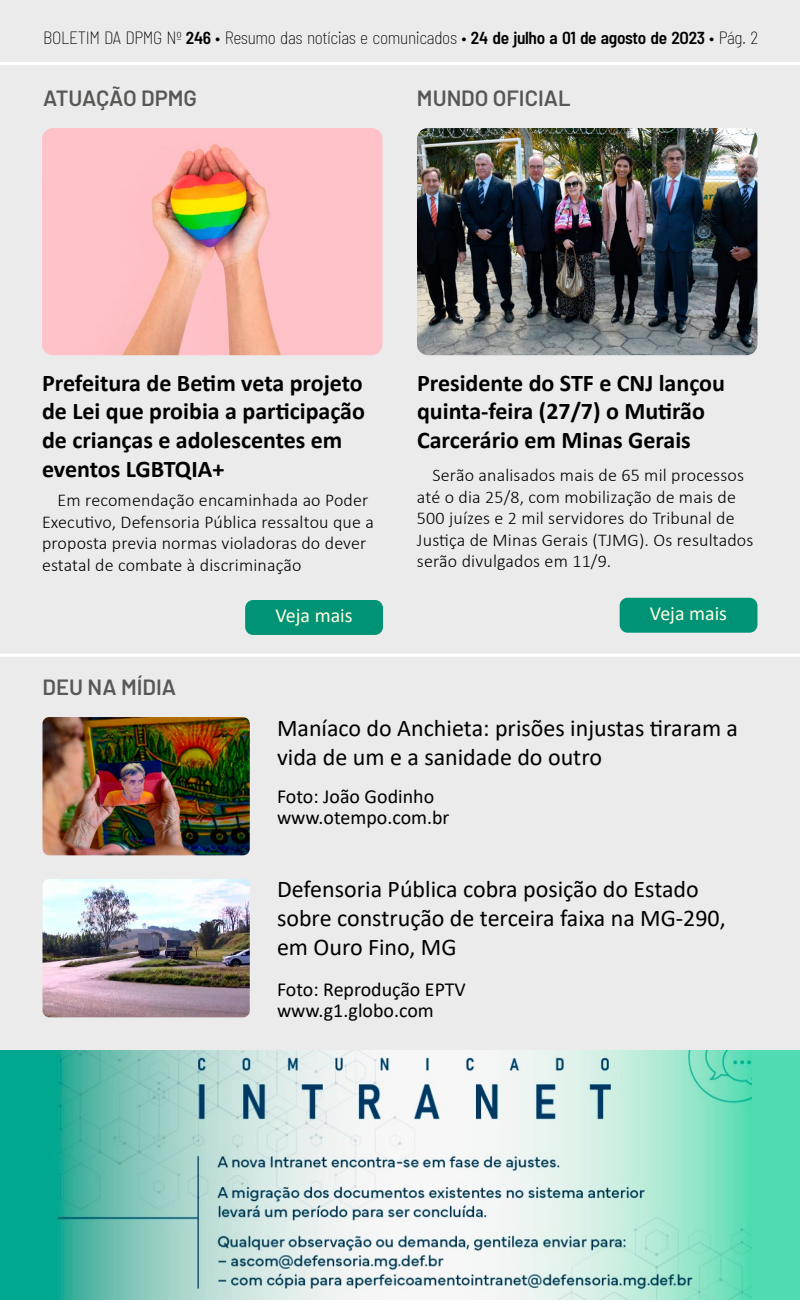
<style>
.page{position:relative;width:800px;height:1300px;background:#ebebeb}
.page>*{position:absolute;margin:0;border:0;box-sizing:border-box;transform-origin:0 0}
.t1{font:700 24px/28.8px "Calibri";color:#000}
.t2{font:24px/28.8px "Calibri";color:#000}
.t3{font:600 22px "Barlow";color:#575756}
.t4{font:20px "Calibri";color:#ffffe4}
.t5{font:19.9px/20.6px "Calibri";color:#000}
.t6{font:300 18px/21.6px "Calibri";letter-spacing:.01em;color:#000}
.t7{font:200 semi-condensed 17.3px "Barlow";letter-spacing:-.02em;color:#000}
.s1{font-weight:600}
</style>
<div class="page">
<hr style="left:0;top:654px;width:800px;height:3px;background:#fff">
<hr style="left:0;top:62px;width:800px;height:3px;background:#fff">
<img style="left:43px;top:879px;width:207px;height:138px">
<img style="left:43px;top:717px;width:207px;height:138px">
<img style="left:417px;top:128px;width:340px;height:227px">
<img style="left:42px;top:128px;width:340px;height:227px">
<div style="left:245px;top:600px;width:138px;height:35px;background:#009375;border-radius:8px"></div>
<div style="left:620px;top:598px;width:137px;height:35px;background:#009375;border-radius:8px"></div>
<img style="left:58px;top:1050px;width:694px;height:250px">
<div style="left:0;top:1050px;width:58px;height:250px;background:#00a88f"></div>
<div style="left:752px;top:1050px;width:48px;height:250px;background:#50dbb3"></div>
<p class="t7" style="left:43px;top:26px;width:717px">BOLETIM DA DPMG Nº <span class="s1">246</span> • Resumo das notícias e comunicados • <span class="s1">24 de julho a 01 de agosto de 2O23</span> • Pág. 2</p>
<p class="t3" style="left:43px;top:82px;width:155px">ATUAÇÃO DPMG</p>
<p class="t3" style="left:417px;top:82px;width:155px">MUNDO OFICIAL</p>
<h1 class="t1" style="left:42px;top:368px;width:325px">Prefeitura de Betim veta projeto de Lei que proibia a participação de crianças e adolescentes em eventos LGBTQIA+</h1>
<p class="t6" style="left:42px;top:489px;width:333px;text-indent:16px">Em recomendação encaminhada ao Poder Executivo, Defensoria Pública ressaltou que a proposta previa normas violadoras do dever estatal de combate à discriminação</p>
<h1 class="t1" style="left:417px;top:368px;width:310px">Presidente do STF e CNJ lançou quinta-feira (27/7) o Mutirão<br>Carcerário em Minas Gerais</h1>
<p class="t6" style="left:417px;top:464px;width:338px;text-indent:16px">Serão analisados mais de 65 mil processos até o dia 25/8, com mobilização de mais de 500 juízes e 2 mil servidores do Tribunal de Justiça de Minas Gerais (TJMG). Os resultados serão divulgados em 11/9.</p>
<p class="t3" style="left:43px;top:671px;width:135px">DEU NA MÍDIA</p>
<p class="t4" style="left:276px;top:601px;width:79px">Veja mais</p>
<p class="t4" style="left:650px;top:599px;width:79px">Veja mais</p>
<h1 class="t2" style="left:277px;top:713px;width:463px">Maníaco do Anchieta: prisões injustas tiraram a vida de um e a sanidade do outro</h1>
<p class="t5" style="left:277px;top:786px;width:174px">Foto: João Godinho www.otempo.com.br</p>
<h1 class="t2" style="left:277px;top:874px;width:450px">Defensoria Pública cobra posição do Estado sobre construção de terceira faixa na MG-290, em Ouro Fino, MG</h1>
<p class="t5" style="left:277px;top:979px;width:190px">Foto: Reprodução EPTV www.g1.globo.com</p>
</div>
